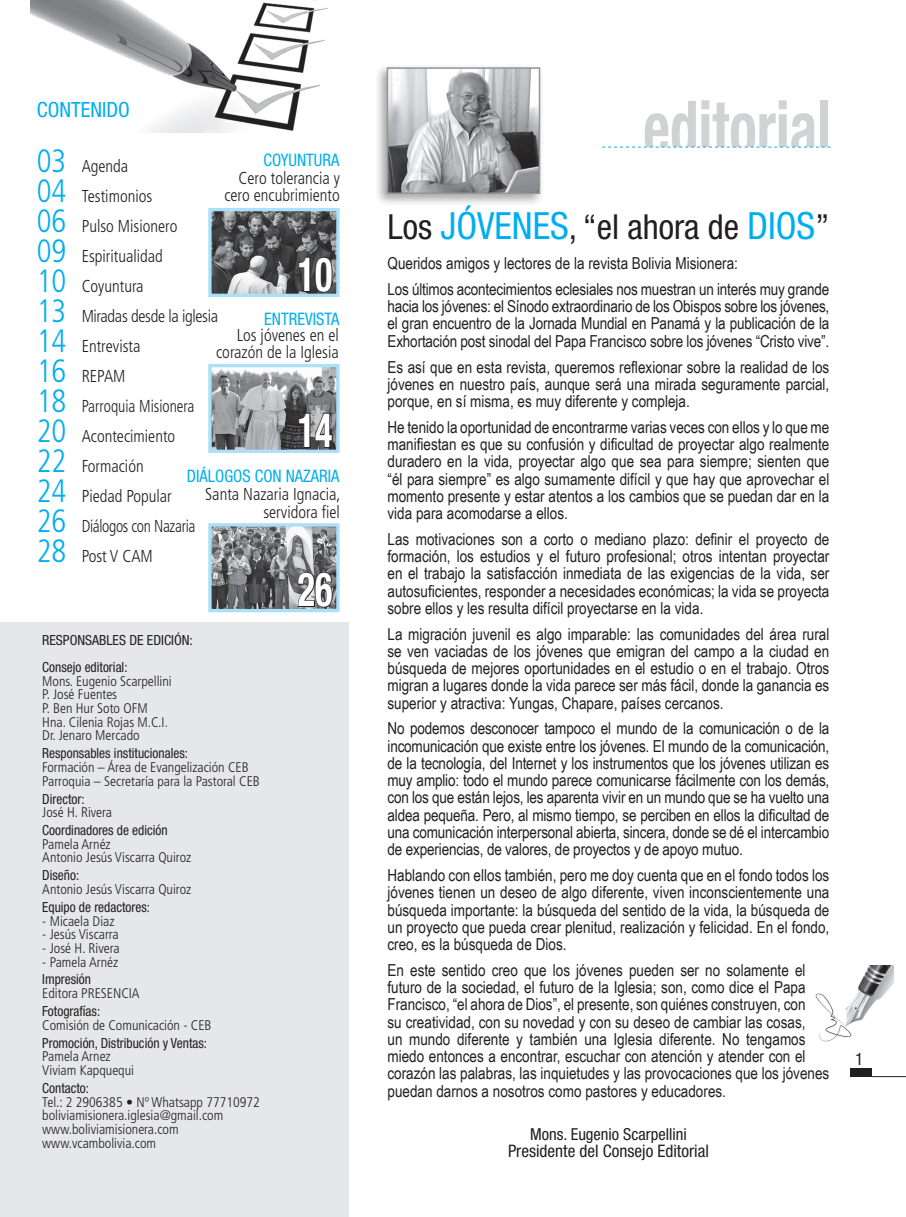
<style>
.page{position:relative;width:906px;height:1217px;background:#fff}
.page>*{position:absolute;margin:0;border:0;box-sizing:border-box;transform-origin:0 0}
.t1{font:700 condensed 75.6px "Helvetica Neue";color:#d1d2d4;scale:.76 1}
.t2{font:700 condensed 47.25px "Helvetica Neue";color:#fff;scale:.76 1}
.t3{font:condensed 34.5px "Helvetica Neue LT Std";color:#231f20}
.t4{font:condensed 21px "Helvetica Neue LT Std";color:#00aeef}
.t5{font:300 condensed 17.25px/30px "Frutiger LT Std";color:#231f20;text-align:right;scale:.96 1}
.t6{font:condensed 17.25px "Helvetica Neue LT Std";color:#00aeef;scale:.96 1}
.t7{font:condensed 17.25px "Helvetica Neue LT Std";color:#231f20}
.t8{font:16.5px/17.2px "Arial Narrow";color:#231f20;text-align:justify}
.t9{font:condensed 16.5px "Helvetica Neue LT Std";color:#231f20}
.t10{font:300 condensed 13.95px/13.6px "Frutiger LT Std";color:#231f20}
.t11{font:condensed 13.95px "Helvetica Neue LT Std";color:#231f20;scale:.96 1}
.t12{font:condensed 13.95px/27.3px "Helvetica Neue LT Std";color:#231f20}
.s1{font-size:32.25px;color:#00aeef}
.s2{font-size:37.5px;color:#00aeef}
</style>
<div class="page">
<img style="left:31px;top:0;width:298px;height:132px">
<div style="left:0;top:622px;width:349px;height:594px;background:#e6e7e9"></div>
<svg style="left:602px;top:147px;width:228px;height:1px"></svg>
<img style="left:212px;top:527px;width:123px;height:81px">
<div style="left:208px;top:523px;width:131px;height:89px;border:3px solid #aae0f9"></div>
<svg style="left:297px;top:571px;width:36px;height:37px"></svg>
<img style="left:212px;top:212px;width:123px;height:81px">
<div style="left:208px;top:208px;width:131px;height:89px;border:3px solid #aae0f9"></div>
<svg style="left:298px;top:256px;width:35px;height:37px"></svg>
<div style="left:374px;top:63px;width:170px;height:143px;background:#231f20;opacity:.4"></div>
<img style="left:390px;top:70px;width:147px;height:121px">
<div style="left:387px;top:67px;width:153px;height:127px;border:2px solid #939598"></div>
<img style="left:212px;top:368px;width:123px;height:81px">
<div style="left:208px;top:364px;width:131px;height:89px;border:3px solid #aae0f9"></div>
<svg style="left:298px;top:411px;width:35px;height:37px"></svg>
<div style="left:850px;top:1068px;width:22px;height:8px;background:#231f20"></div>
<hr style="left:872px;top:1075px;width:34px;height:1px;background:#231f20">
<img style="left:815px;top:965px;width:78px;height:77px">
<p class="t4" style="left:37px;top:97px;width:95px">CONTENIDO</p>
<p class="t5" style="left:37px;top:151px;width:191px;text-align:left"><span class="s1">03</span> Agenda<br><span class="s1">04</span> Testimonios<br><span class="s1">06</span> Pulso Misionero<br><span class="s1">09</span> Espiritualidad<br><span class="s1">10</span> Coyuntura<br><span class="s1">13</span> Miradas desde la iglesia<br><span class="s1">14</span> Entrevista<br><span class="s1">16</span> REPAM<br><span class="s1">18</span> Parroquia Misionera<br><span class="s1">20</span> Acontecimiento<br><span class="s1">22</span> Formación<br><span class="s1">24</span> Piedad Popular<br><span class="s1">26</span> Diálogos con Nazaria<br><span class="s1">28</span> Post V CAM</p>
<p class="t6" style="left:263px;top:149px;width:81px">COYUNTURA</p>
<p class="t5" style="left:224px;top:169px;width:122px;line-height:17.4px">Cero tolerancia y cero encubrimiento</p>
<h2 class="t2" style="left:298px;top:235px;width:47px">10</h2>
<p class="t6" style="left:264px;top:308px;width:80px">ENTREVISTA</p>
<p class="t5" style="left:216px;top:326px;width:129px;line-height:17.4px">Los jóvenes en el corazón de la Iglesia</p>
<h2 class="t2" style="left:298px;top:391px;width:47px">14</h2>
<p class="t6" style="left:187px;top:466px;width:160px">DIÁLOGOS CON NAZARIA</p>
<p class="t5" style="left:205px;top:485px;width:142px;line-height:17.4px">Santa Nazaria Ignacia, servidora fiel</p>
<p class="t12" style="left:42px;top:626px;width:152px">RESPONSABLES DE EDICIÓN:<br>Consejo editorial:</p>
<p class="t10" style="left:42px;top:674px;width:131px">Mons. Eugenio Scarpellini<br>P. José Fuentes<br>P. Ben Hur Soto OFM<br>Hna. Cilenia Rojas M.C.I.<br>Dr. Jenaro Mercado</p>
<p class="t11" style="left:42px;top:745px;width:153px">Responsables institucionales:</p>
<p class="t10" style="left:42px;top:760px;width:219px">Formación – Área de Evangelización CEB<br>Parroquia – Secretaría para la Pastoral CEB</p>
<p class="t11" style="left:42px;top:790px;width:46px">Director:</p>
<p class="t10" style="left:42px;top:805px;width:71px">José H. Rivera</p>
<p class="t11" style="left:42px;top:821px;width:132px">Coordinadores de edición</p>
<p class="t10" style="left:42px;top:837px;width:151px">Pamela Arnéz<br>Antonio Jesús Viscarra Quiroz</p>
<p class="t11" style="left:42px;top:867px;width:40px">Diseño:</p>
<p class="t10" style="left:42px;top:882px;width:151px">Antonio Jesús Viscarra Quiroz</p>
<p class="t11" style="left:42px;top:898px;width:114px">Equipo de redactores:</p>
<p class="t10" style="left:42px;top:913px;width:74px">- Micaela Diaz</p>
<p class="t10" style="left:42px;top:927px;width:78px">- Jesús Viscarra</p>
<p class="t10" style="left:42px;top:941px;width:79px">- José H. Rivera</p>
<p class="t10" style="left:42px;top:954px;width:77px">- Pamela Arnéz</p>
<p class="t11" style="left:42px;top:971px;width:52px">Impresión</p>
<p class="t10" style="left:42px;top:986px;width:99px">Editora PRESENCIA</p>
<p class="t11" style="left:42px;top:1002px;width:62px">Fotografías:</p>
<p class="t10" style="left:42px;top:1017px;width:171px">Comisión de Comunicación - CEB</p>
<p class="t11" style="left:42px;top:1034px;width:173px">Promoción, Distribución y Ventas:</p>
<p class="t10" style="left:42px;top:1049px;width:93px">Pamela Arnez<br>Viviam Kapquequi</p>
<p class="t11" style="left:42px;top:1079px;width:50px">Contacto:</p>
<p class="t10" style="left:42px;top:1094px;width:219px">Tel.: 2 2906385 • Nº Whatsapp 77710972 boliviamisionera.iglesia@gmail.com www.boliviamisionera.com www.vcambolivia.com</p>
<h2 class="t2" style="left:298px;top:550px;width:47px">26</h2>
<h1 class="t1" style="left:643px;top:65px;width:248px">editorial</h1>
<h3 class="t3" style="left:387px;top:207px;width:443px">Los <span class="s2">JÓVENES</span>, “el ahora de <span class="s2">DIOS</span>”</h3>
<p class="t8" style="left:387px;top:250px;width:443px;line-height:25.8px">Queridos amigos y lectores de la revista Bolivia Misionera:<br>Los últimos acontecimientos eclesiales nos muestran un interés muy grande</p>
<p class="t8" style="left:387px;top:297px;width:443px">hacia los jóvenes: el Sínodo extraordinario de los Obispos sobre los jóvenes, el gran encuentro de la Jornada Mundial en Panamá y la publicación de la Exhortación post sinodal del Papa Francisco sobre los jóvenes “Cristo vive”.</p>
<p class="t8" style="left:387px;top:357px;width:443px">Es así que en esta revista, queremos reflexionar sobre la realidad de los jóvenes en nuestro país, aunque será una mirada seguramente parcial, porque, en sí misma, es muy diferente y compleja.</p>
<p class="t8" style="left:387px;top:417px;width:443px">He tenido la oportunidad de encontrarme varias veces con ellos y lo que me manifiestan es que su confusión y dificultad de proyectar algo realmente duradero en la vida, proyectar algo que sea para siempre; sienten que “él para siempre” es algo sumamente difícil y que hay que aprovechar el momento presente y estar atentos a los cambios que se puedan dar en la vida para acomodarse a ellos.</p>
<p class="t8" style="left:387px;top:529px;width:443px">Las motivaciones son a corto o mediano plazo: definir el proyecto de formación, los estudios y el futuro profesional; otros intentan proyectar en el trabajo la satisfacción inmediata de las exigencias de la vida, ser autosuficientes, responder a necesidades económicas; la vida se proyecta sobre ellos y les resulta difícil proyectarse en la vida.</p>
<p class="t8" style="left:387px;top:624px;width:443px">La migración juvenil es algo imparable: las comunidades del área rural se ven vaciadas de los jóvenes que emigran del campo a la ciudad en búsqueda de mejores oportunidades en el estudio o en el trabajo. Otros migran a lugares donde la vida parece ser más fácil, donde la ganancia es superior y atractiva: Yungas, Chapare, países cercanos.</p>
<p class="t8" style="left:387px;top:719px;width:443px">No podemos desconocer tampoco el mundo de la comunicación o de la incomunicación que existe entre los jóvenes. El mundo de la comunicación, de la tecnología, del Internet y los instrumentos que los jóvenes utilizan es muy amplio: todo el mundo parece comunicarse fácilmente con los demás, con los que están lejos, les aparenta vivir en un mundo que se ha vuelto una aldea pequeña. Pero, al mismo tiempo, se perciben en ellos la dificultad de una comunicación interpersonal abierta, sincera, donde se dé el intercambio de experiencias, de valores, de proyectos y de apoyo mutuo.</p>
<p class="t8" style="left:387px;top:865px;width:443px">Hablando con ellos también, pero me doy cuenta que en el fondo todos los jóvenes tienen un deseo de algo diferente, viven inconscientemente una búsqueda importante: la búsqueda del sentido de la vida, la búsqueda de un proyecto que pueda crear plenitud, realización y felicidad. En el fondo, creo, es la búsqueda de Dios.</p>
<p class="t8" style="left:387px;top:960px;width:443px;text-align:left">En este sentido creo que los jóvenes pueden ser no solamente el futuro de la sociedad, el futuro de la Iglesia; son, como dice el Papa Francisco, “el ahora de Dios”, el presente, son quiénes construyen, con<br>su creatividad, con su novedad y con su deseo de cambiar las cosas,<br>un mundo diferente y también una Iglesia diferente. No tengamos miedo entonces a encontrar, escuchar con atención y atender con el corazón las palabras, las inquietudes y las provocaciones que los jóvenes puedan darnos a nosotros como pastores y educadores.</p>
<p class="t9" style="left:530px;top:1123px;width:158px">Mons. Eugenio Scarpellini</p>
<p class="t7" style="left:508px;top:1140px;width:202px">Presidente del Consejo Editorial</p>
<p class="t7" style="left:855px;top:1048px;width:10px">1</p>
</div>
